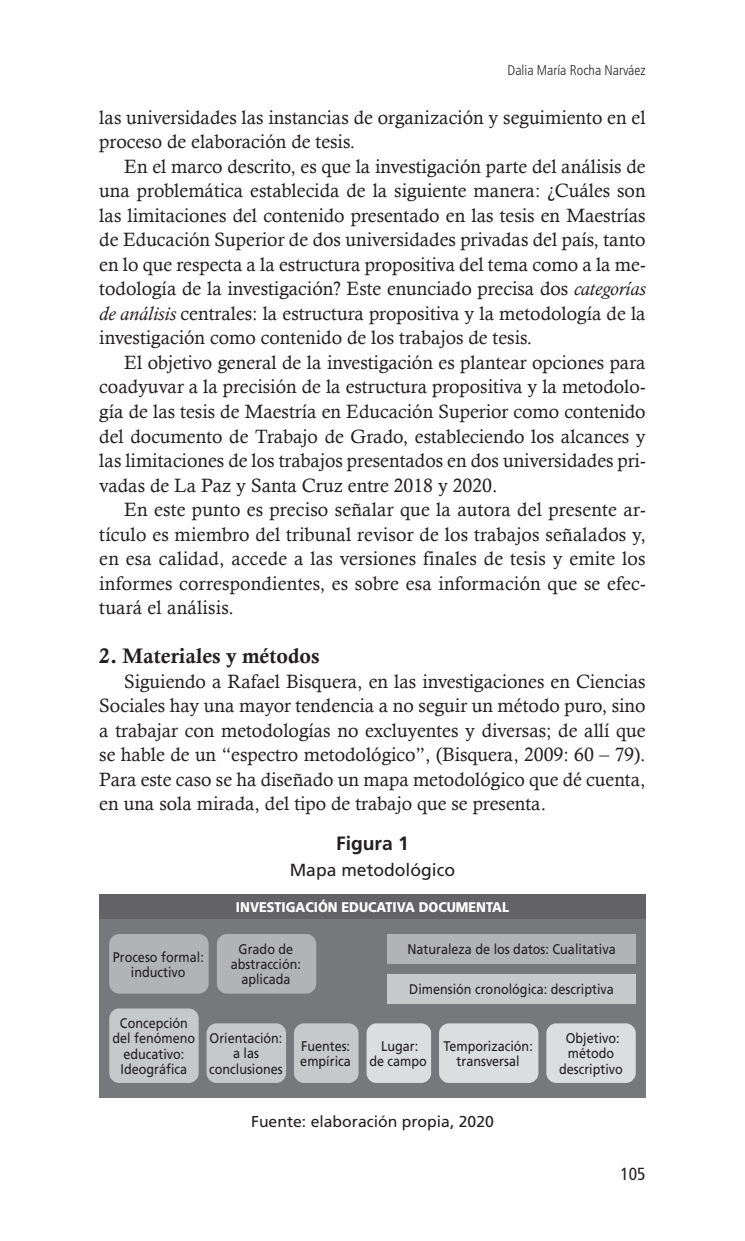
<style>
.page{position:relative;width:745px;height:1241px;background:#fff}
.page>*{position:absolute;margin:0;border:0;box-sizing:border-box;transform-origin:0 0}
.Subtitulo_1{font:21px "Calis MT Bol";color:#231f20}
.Texto_principal{font:19.25px/24.5px "Calisto";color:#231f20;text-align:justify}
.Titulo_grafico_1{font:700 19.25px "Frutiger LT Std";color:#231f20}
.Titulo_grafico_2{font:17.5px "Frutiger LT Std";color:#231f20}
.t1{font:condensed 17.5px "Frutiger LT Std";color:#231f20}
.Fuente_grafico{font:15.75px "Frutiger LT Std";color:#231f20}
.t2{font:14px/15px "Frutiger LT Std";color:#231f20;text-align:center;scale:.9 1}
.t3{font:900 14px "Frutiger LT Std";color:#fff;scale:.9 1}
.t4{font:300 condensed 14px "Frutiger LT Std";color:#231f20}
.s1{font-style:italic}
</style>
<div class="page">
<div style="left:99px;top:894px;width:546px;height:25px;background:#636366"></div>
<div style="left:99px;top:919px;width:546px;height:178px;background:#76787b"></div>
<div style="left:109px;top:933px;width:99px;height:60px;background:#b2b3b7;border-radius:10px"></div>
<div style="left:109px;top:1008px;width:89px;height:74px;background:#c7c8ca;border-radius:10px"></div>
<div style="left:217px;top:933px;width:99px;height:60px;background:#b2b3b7;border-radius:10px"></div>
<div style="left:387px;top:933px;width:248px;height:30px;background:#b2b3b7"></div>
<div style="left:387px;top:973px;width:248px;height:30px;background:#c7c8ca"></div>
<div style="left:206px;top:1023px;width:80px;height:59px;background:#c7c8ca;border-radius:10px"></div>
<div style="left:294px;top:1023px;width:64px;height:59px;background:#c7c8ca;border-radius:10px"></div>
<div style="left:366px;top:1023px;width:65px;height:59px;background:#dcdddf;border-radius:10px"></div>
<div style="left:439px;top:1023px;width:99px;height:59px;background:#dcdddf;border-radius:10px"></div>
<div style="left:546px;top:1023px;width:89px;height:59px;background:#dcdddf;border-radius:10px"></div>
<p class="t4" style="left:507px;top:62px;width:139px">Dalia María Rocha Narváez</p>
<p class="Texto_principal" style="left:99px;top:105px;width:547px">las universidades las instancias de organización y seguimiento en el proceso de elaboración de tesis.</p>
<p class="Texto_principal" style="left:99px;top:154px;width:547px;text-indent:25px">En el marco descrito, es que la investigación parte del análisis de una problemática establecida de la siguiente manera: ¿Cuáles son las limitaciones del contenido presentado en las tesis en Maestrías de Educación Superior de dos universidades privadas del país, tanto en lo que respecta a la estructura propositiva del tema como a la me&shy;todología de la investigación? Este enunciado precisa dos <span class="s1">categorías de análisis</span> centrales: la estructura propositiva y la metodología de la investigación como contenido de los trabajos de tesis.</p>
<p class="Texto_principal" style="left:99px;top:350px;width:547px;text-indent:25px">El objetivo general de la investigación es plantear opciones para coadyuvar a la precisión de la estructura propositiva y la metodolo&shy;gía de las tesis de Maestría en Educación Superior como contenido del documento de Trabajo de Grado, estableciendo los alcances y las limitaciones de los trabajos presentados en dos universidades pri&shy;vadas de La Paz y Santa Cruz entre 2018 y 2020.</p>
<p class="Texto_principal" style="left:99px;top:497px;width:547px;text-indent:25px">En este punto es preciso señalar que la autora del presente ar&shy;tículo es miembro del tribunal revisor de los trabajos señalados y, en esa calidad, accede a las versiones finales de tesis y emite los informes correspondientes, es sobre esa información que se efec&shy;tuará el análisis.</p>
<p class="Subtitulo_1" style="left:99px;top:644px;width:222px">2. Materiales y métodos</p>
<p class="Texto_principal" style="left:99px;top:668px;width:547px;text-indent:25px">Siguiendo a Rafael Bisquera, en las investigaciones en Ciencias Sociales hay una mayor tendencia a no seguir un método puro, sino a trabajar con metodologías no excluyentes y diversas; de allí que se hable de un “espectro metodológico”, (Bisquera, 2009: 60 – 79).<br>Para este caso se ha diseñado un mapa metodológico que dé cuenta, en una sola mirada, del tipo de trabajo que se presenta.</p>
<p class="Titulo_grafico_1" style="left:336px;top:831px;width:74px">Figura 1</p>
<p class="Titulo_grafico_2" style="left:289px;top:859px;width:167px">Mapa metodológico</p>
<p class="t3" style="left:236px;top:898px;width:305px">INVESTIGACIÓN EDUCATIVA DOCUMENTAL</p>
<p class="t2" style="left:231px;top:941px;width:79px">Grado de abstracción: aplicada</p>
<p class="t2" style="left:407px;top:941px;width:233px">Naturaleza de los datos: Cualitativa</p>
<p class="t2" style="left:409px;top:981px;width:229px">Dimensión cronológica: descriptiva</p>
<p class="t2" style="left:209px;top:1030px;width:83px">Orientación: a las conclusiones</p>
<p class="t2" style="left:300px;top:1038px;width:58px;text-align:left">Fuentes: empírica</p>
<p class="t2" style="left:381px;top:1038px;width:43px">Lugar:</p>
<p class="t2" style="left:113px;top:949px;width:103px">Proceso formal: inductivo</p>
<p class="t2" style="left:112px;top:1015px;width:93px">Concepción del fenómeno educativo:</p>
<p class="t2" style="left:121px;top:1061px;width:75px">Ideográfica</p>
<p class="t2" style="left:443px;top:1038px;width:101px">Temporización: transversal</p>
<p class="t2" style="left:558px;top:1030px;width:72px">Objetivo: método descriptivo</p>
<p class="t2" style="left:369px;top:1053px;width:65px">de campo</p>
<p class="Fuente_grafico" style="left:251px;top:1112px;width:244px">Fuente: elaboración propia, 2020</p>
<p class="t1" style="left:620px;top:1163px;width:27px">105</p>
</div>
